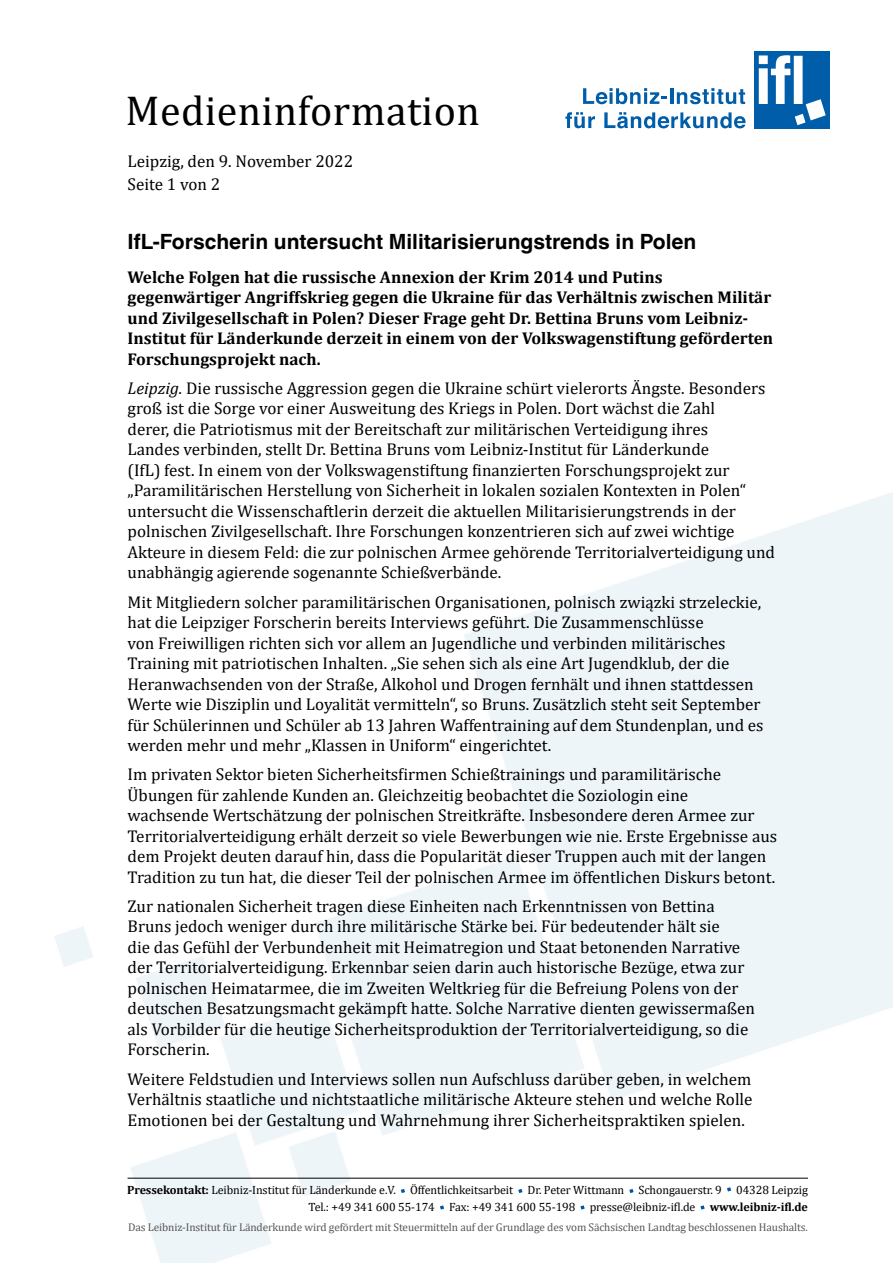
<style>
.page{position:relative;width:893px;height:1263px;background:#fff}
.page>*{position:absolute;margin:0;border:0;box-sizing:border-box;transform-origin:0 0}
.t1{font:42px "Cambria";letter-spacing:.01em;color:#000}
.t2{font:700 21px "Helvetica World";color:#000}
.t3{font:17.1px/20.5px "Cambria";color:#000}
.t4{font:700 17.1px/20.5px "Cambria";color:#000}
.t5{font:12px/16.5px "Cambria";letter-spacing:-.01em;color:#000;text-align:right}
.t6{font:11.25px "Cambria";letter-spacing:-.01em;color:#575756}
.s1{font-style:italic}
.s2{font-weight:700}
</style>
<div class="page">
<svg style="left:583px;top:88px;width:84px;height:16px"></svg>
<hr style="left:670px;top:88px;width:3px;height:16px;background:#005da9">
<svg style="left:677px;top:88px;width:68px;height:16px"></svg>
<svg style="left:565px;top:112px;width:30px;height:16px"></svg>
<svg style="left:604px;top:112px;width:141px;height:16px"></svg>
<div style="left:754px;top:51px;width:75px;height:77px;background:#005da9"></div>
<svg style="left:759px;top:55px;width:67px;height:70px"></svg>
<hr style="left:128px;top:1178px;width:680px;height:1px;background:#000">
<svg style="left:401px;top:1189px;width:4px;height:4px"></svg>
<svg style="left:518px;top:1189px;width:4px;height:4px"></svg>
<svg style="left:629px;top:1189px;width:5px;height:4px"></svg>
<svg style="left:727px;top:1187px;width:4px;height:4px"></svg>
<svg style="left:440px;top:1205px;width:4px;height:4px"></svg>
<svg style="left:580px;top:1205px;width:5px;height:4px"></svg>
<svg style="left:700px;top:1205px;width:5px;height:4px"></svg>
<h1 class="t1" style="left:125px;top:86px;width:356px">Medieninformation</h1>
<p class="t3" style="left:128px;top:151px;width:227px">Leipzig, den 9. November 2022</p>
<p class="t3" style="left:128px;top:174px;width:94px">Seite 1 von 2</p>
<p class="t2" style="left:128px;top:230px;width:570px">IfL-Forscherin untersucht Militarisierungstrends in Polen</p>
<p class="t4" style="left:128px;top:266px;width:647px">Welche Folgen hat die russische Annexion der Krim 2014 und Putins gegenwärtiger Angriffskrieg gegen die Ukraine für das Verhältnis zwischen Militär und Zivilgesellschaft in Polen? Dieser Frage geht Dr. Bettina Bruns vom Leibniz-Institut für Länderkunde derzeit in einem von der Volkswagenstiftung geförderten Forschungsprojekt nach.</p>
<p class="t3" style="left:128px;top:378px;width:649px"><span class="s1">Leipzig.</span> Die russische Aggression gegen die Ukraine schürt vielerorts Ängste. Besonders groß ist die Sorge vor einer Ausweitung des Kriegs in Polen. Dort wächst die Zahl<br>derer, die Patriotismus mit der Bereitschaft zur militärischen Verteidigung ihres<br>Landes verbinden, stellt Dr. Bettina Bruns vom Leibniz-Institut für Länderkunde<br>(IfL) fest. In einem von der Volkswagenstiftung finanzierten Forschungsprojekt zur „Paramilitärischen Herstellung von Sicherheit in lokalen sozialen Kontexten in Polen“ untersucht die Wissenschaftlerin derzeit die aktuellen Militarisierungstrends in der polnischen Zivilgesellschaft. Ihre Forschungen konzentrieren sich auf zwei wichtige Akteure in diesem Feld: die zur polnischen Armee gehörende Territorialverteidigung und unabhängig agierende sogenannte Schießverbände.</p>
<p class="t3" style="left:128px;top:591px;width:638px">Mit Mitgliedern solcher paramilitärischen Organisationen, polnisch związki strzeleckie, hat die Leipziger Forscherin bereits Interviews geführt. Die Zusammenschlüsse<br>von Freiwilligen richten sich vor allem an Jugendliche und verbinden militärisches Training mit patriotischen Inhalten. „Sie sehen sich als eine Art Jugendklub, der die Heranwachsenden von der Straße, Alkohol und Drogen fernhält und ihnen stattdessen Werte wie Disziplin und Loyalität vermitteln“, so Bruns. Zusätzlich steht seit September für Schülerinnen und Schüler ab 13 Jahren Waffentraining auf dem Stundenplan, und es werden mehr und mehr „Klassen in Uniform“ eingerichtet.</p>
<p class="t3" style="left:128px;top:764px;width:651px">Im privaten Sektor bieten Sicherheitsfirmen Schießtrainings und paramilitärische Übungen für zahlende Kunden an. Gleichzeitig beobachtet die Soziologin eine<br>wachsende Wertschätzung der polnischen Streitkräfte. Insbesondere deren Armee zur Territorialverteidigung erhält derzeit so viele Bewerbungen wie nie. Erste Ergebnisse aus dem Projekt deuten darauf hin, dass die Popularität dieser Truppen auch mit der langen Tradition zu tun hat, die dieser Teil der polnischen Armee im öffentlichen Diskurs betont.</p>
<p class="t3" style="left:128px;top:896px;width:629px">Zur nationalen Sicherheit tragen diese Einheiten nach Erkenntnissen von Bettina Bruns jedoch weniger durch ihre militärische Stärke bei. Für bedeutender hält sie<br>die das Gefühl der Verbundenheit mit Heimatregion und Staat betonenden Narrative der Territorialverteidigung. Erkennbar seien darin auch historische Bezüge, etwa zur polnischen Heimatarmee, die im Zweiten Weltkrieg für die Befreiung Polens von der deutschen Besatzungsmacht gekämpft hatte. Solche Narrative dienten gewissermaßen als Vorbilder für die heutige Sicherheitsproduktion der Territorialverteidigung, so die Forscherin.</p>
<p class="t3" style="left:128px;top:1068px;width:627px;text-align:justify">Weitere Feldstudien und Interviews sollen nun Aufschluss darüber geben, in welchem Verhältnis staatliche und nichtstaatliche militärische Akteure stehen und welche Rolle Emotionen bei der Gestaltung und Wahrnehmung ihrer Sicherheitspraktiken spielen.</p>
<p class="t5" style="left:127px;top:1182px;width:682px"><span class="s2">Pressekontakt:</span> Leibniz-Institut für Länderkunde e.V. Öffentlichkeitsarbeit Dr. Peter Wittmann Schongauerstr. 9 04328 Leipzig<br>Tel.: +49 341 600 55-174 Fax: +49 341 600 55-198 presse@leibniz-ifl.de <span class="s2">www.leibniz-ifl.de</span></p>
<p class="t6" style="left:128px;top:1221px;width:681px">Das Leibniz-Institut für Länderkunde wird gefördert mit Steuermitteln auf der Grundlage des vom Sächsischen Landtag beschlossenen Haushalts.</p>
</div>
